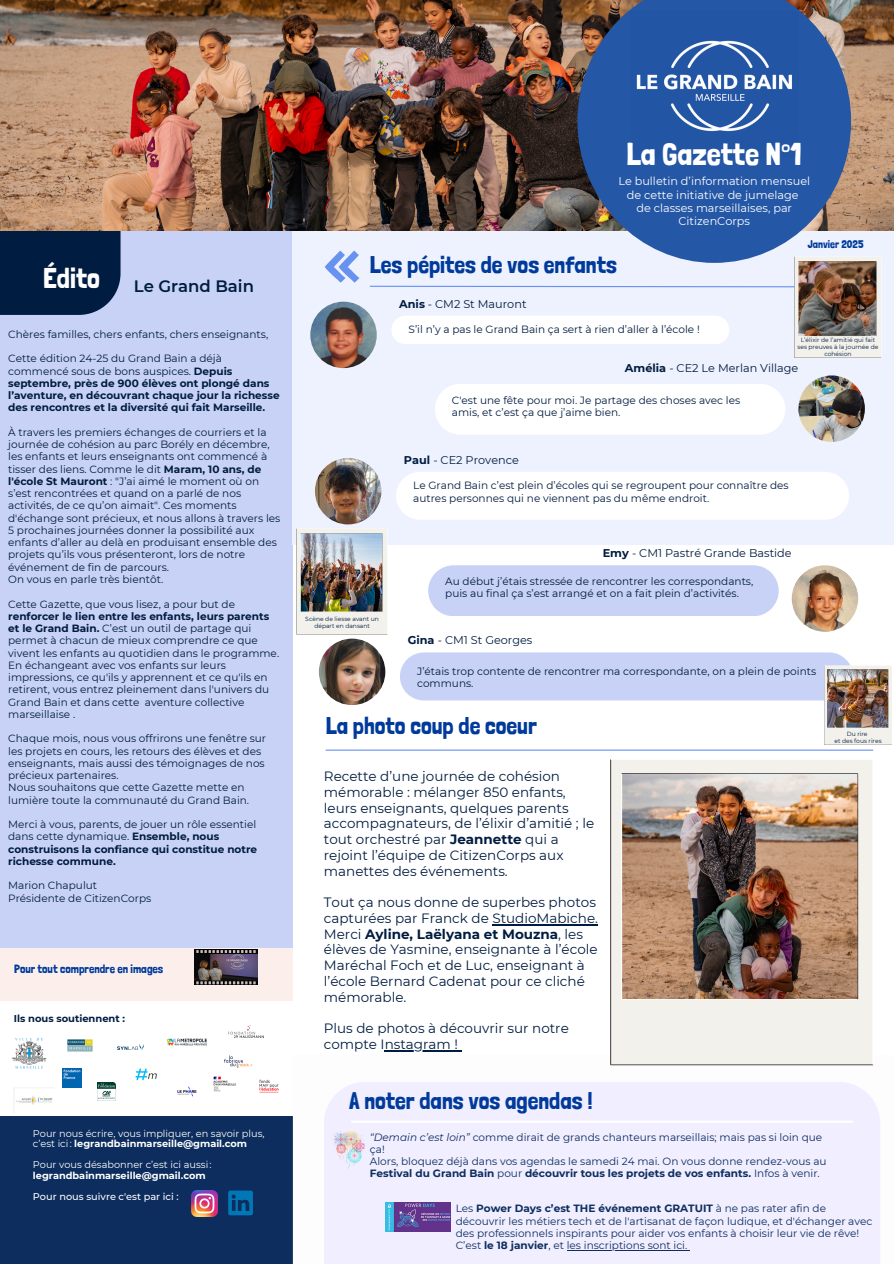
<style>
.page{position:relative;width:894px;height:1264px;background:#fff}
.page>*{position:absolute;margin:0;border:0;box-sizing:border-box;transform-origin:0 0}
.t1{font:63px "Londrina Solid";color:#6792f0}
.t2{font:31.5px "Londrina Solid";color:#fff}
.t3{font:28.5px "Londrina Solid";color:#fff}
.t4{font:24px "Londrina Solid";color:#003a9b}
.t5{font:600 16.5px "Montserrat";color:#001c40}
.t6{font:13.5px/15.8px "Montserrat";color:#001c40}
.t7{font:12px "Londrina Solid";color:#003a9b}
.t8{font:11.25px "Montserrat";color:#001c40}
.t9{font:11.25px/13.2px "Montserrat";color:#fff;text-align:center}
.t10{font:11.1px "Londrina Solid";color:#003a9b}
.t11{font:10.5px/12.3px "Montserrat";color:#001c40}
.t12{font:10.5px/12.3px "Montserrat";color:#0d2d5e}
.t13{font:700 10.5px/12.3px "Montserrat";color:#001c40}
.t14{font:700 10.5px "Montserrat";color:#0d2d5e}
.t15{font:700 9.9px "Montserrat";color:#001c40}
.t16{font:9.75px/10.5px "Montserrat";color:#fff}
.t17{font:500 9.75px "Montserrat";color:#fff}
.t18{font:6px/7.1px "Montserrat";color:#001c40;text-align:center}
.s1{font-weight:400}
.s2{font-weight:700}
.s3{font-style:italic}
</style>
<div class="page">
<div style="left:0;top:229px;width:292px;height:718px;background:#c7d2f6"></div>
<div style="left:0;top:947px;width:292px;height:53px;background:#fcefeb"></div>
<div style="left:0;top:1115px;width:292px;height:148px;background:#0d2d5e"></div>
<div style="left:292px;top:219px;width:601px;height:326px;background:#eef1fe"></div>
<hr style="left:325px;top:749px;width:547px;height:1px;background:#6691f0">
<div style="left:0;top:231px;width:120px;height:84px;background:#001c40"></div>
<img style="left:798px;top:375px;width:66px;height:67px;border-radius:50%">
<div style="left:435px;top:384px;width:350px;height:50px;background:#fff"></div>
<img style="left:0;top:0;width:893px;height:231px">
<svg style="left:577px;top:0;width:273px;height:256px;background:#46669f"></svg>
<img style="left:191px;top:1190px;width:26px;height:26px">
<svg style="left:228px;top:1190px;width:25px;height:25px"></svg>
<div style="left:324px;top:1082px;width:555px;height:181px;background:#f0eeff"></div>
<hr style="left:351px;top:1120px;width:501px;height:2px;background:#fff">
<img style="left:630px;top:11px;width:168px;height:146px">
<img style="left:310px;top:302px;width:66px;height:66px;border-radius:50%">
<img style="left:194px;top:949px;width:63px;height:35px">
<img style="left:331px;top:1131px;width:34px;height:37px">
<img style="left:11px;top:1038px;width:36px;height:31px">
<img style="left:118px;top:1044px;width:26px;height:5px">
<img style="left:135px;top:1068px;width:22px;height:13px">
<img style="left:225px;top:1055px;width:27px;height:12px">
<img style="left:213px;top:1076px;width:23px;height:16px">
<img style="left:63px;top:1068px;width:19px;height:19px">
<img style="left:68px;top:1039px;width:24px;height:12px">
<img style="left:259px;top:1079px;width:20px;height:14px">
<img style="left:228px;top:1025px;width:35px;height:12px">
<img style="left:97px;top:1082px;width:18px;height:18px">
<img style="left:167px;top:1038px;width:40px;height:8px">
<img style="left:177px;top:1086px;width:20px;height:11px">
<img style="left:13px;top:1088px;width:40px;height:25px">
<img style="left:791px;top:565px;width:66px;height:66px;border-radius:50%">
<div style="left:428px;top:565px;width:350px;height:51px;background:#c7d2f6"></div>
<img style="left:610px;top:759px;width:263px;height:306px">
<img style="left:386px;top:1202px;width:64px;height:29px">
<img style="left:315px;top:458px;width:66px;height:66px;border-radius:50%">
<div style="left:396px;top:472px;width:452px;height:48px;background:#fff;border-radius:24px"></div>
<img style="left:319px;top:638px;width:66px;height:67px;border-radius:50%">
<div style="left:400px;top:652px;width:452px;height:48px;background:#c7d2f6;border-radius:24px"></div>
<img style="left:296px;top:528px;width:91px;height:106px">
<img style="left:823px;top:665px;width:69px;height:80px">
<svg style="left:368px;top:256px;width:513px;height:102px"></svg>
<hr style="left:492px;top:924px;width:106px;height:1px;background:#001c40">
<hr style="left:384px;top:1050px;width:74px;height:1px;background:#001c40">
<hr style="left:566px;top:1249px;width:121px;height:1px;background:#0d2d5e">
<p class="t3" style="left:43px;top:261px;width:58px">Édito</p>
<p class="t5" style="left:134px;top:276px;width:122px">Le Grand Bain</p>
<p class="t11" style="left:8px;top:328px;width:261px">Chères familles, chers enfants, chers enseignants,</p>
<p class="t13" style="left:8px;top:352px;width:273px"><span class="s1">Cette édition 24-25 du Grand Bain a déjà commencé sous de bons auspices.</span> Depuis septembre, près de 900 élèves ont plongé dans l’aventure, en découvrant chaque jour la richesse des rencontres et la diversité qui fait Marseille.</p>
<p class="t11" style="left:8px;top:426px;width:273px">À travers les premiers échanges de courriers et la journée de cohésion au parc Borély en décembre, les enfants et leurs enseignants ont commencé à tisser des liens. Comme le dit <span class="s2">Maram, 10 ans, de l'école St Mauront</span> : "J’ai aimé le moment où on s’est rencontrées et quand on a parlé de nos activités, de ce qu’on aimait". Ces moments d'échange sont précieux, et nous allons à travers les 5 prochaines journées donner la possibilité aux enfants d’aller au delà en produisant ensemble des projets qu’ils vous présenteront, lors de notre événement de fin de parcours.</p>
<p class="t11" style="left:8px;top:573px;width:156px">On vous en parle très bientôt.</p>
<p class="t11" style="left:8px;top:597px;width:272px">Cette Gazette, que vous lisez, a pour but de <span class="s2">renforcer le lien entre les enfants, leurs parents et le Grand Bain.</span> C’est un outil de partage qui permet à chacun de mieux comprendre ce que vivent les enfants au quotidien dans le programme.</p>
<p class="t11" style="left:8px;top:659px;width:262px">En échangeant avec vos enfants sur leurs impressions, ce qu'ils y apprennent et ce qu'ils en retirent, vous entrez pleinement dans l'univers du Grand Bain et dans cette aventure collective marseillaise .</p>
<p class="t11" style="left:8px;top:732px;width:259px">Chaque mois, nous vous offrirons une fenêtre sur les projets en cours, les retours des élèves et des enseignants, mais aussi des témoignages de nos précieux partenaires.</p>
<p class="t11" style="left:8px;top:781px;width:242px">Nous souhaitons que cette Gazette mette en lumière toute la communauté du Grand Bain.</p>
<p class="t13" style="left:8px;top:818px;width:250px"><span class="s1">Merci à vous, parents, de jouer un rôle essentiel dans cette dynamique.</span> Ensemble, nous construisons la confiance qui constitue notre richesse commune.</p>
<p class="t11" style="left:8px;top:879px;width:90px">Marion Chapulut</p>
<p class="t11" style="left:8px;top:891px;width:145px">Présidente de CitizenCorps</p>
<h3 class="t7" style="left:14px;top:961px;width:151px">Pour tout comprendre en images</h3>
<h4 class="t15" style="left:14px;top:1012px;width:113px">Ils nous soutiennent :</h4>
<p class="t16" style="left:33px;top:1127px;width:233px">Pour nous écrire, vous impliquer, en savoir plus, c’est ici: <span class="s2">legrandbainmarseille@gmail.com</span></p>
<h5 class="t16" style="left:33px;top:1159px;width:180px">Pour vous désabonner c’est ici aussi: <span class="s2">legrandbainmarseille@gmail.com</span></h5>
<p class="t17" style="left:33px;top:1190px;width:147px">Pour nous suivre c'est par ici :</p>
<p class="t1" style="left:324px;top:224px;width:38px">«</p>
<h5 class="t2" style="left:626px;top:135px;width:177px">La Gazette N°1</h5>
<p class="t9" style="left:618px;top:175px;width:193px">Le bulletin d’information mensuel de cette initiative de jumelage</p>
<p class="t9" style="left:636px;top:201px;width:157px">de classes marseillaises, par<br>CitizenCorps</p>
<p class="t4" style="left:370px;top:250px;width:248px">Les pépites de vos enfants</p>
<h4 class="t8" style="left:399px;top:296px;width:129px"><span class="s2">Anis</span> - CM2 St Mauront</h4>
<h4 class="t11" style="left:408px;top:323px;width:292px">S’il n’y a pas le Grand Bain ça sert à rien d’aller à l’école !</h4>
<p class="t10" style="left:807px;top:238px;width:57px">Janvier 2025</p>
<p class="t18" style="left:797px;top:336px;width:82px">L’élixir de l’amitié qui fait ses preuves à la journée de cohésion</p>
<h2 class="t8" style="left:624px;top:361px;width:175px"><span class="s2">Amélia</span> - CE2 Le Merlan Village</h2>
<p class="t11" style="left:452px;top:394px;width:290px">C'est une fête pour moi. Je partage des choses avec les amis, et c’est ça que j’aime bien.</p>
<h2 class="t8" style="left:404px;top:453px;width:116px"><span class="s2">Paul</span> - CE2 Provence</h2>
<p class="t11" style="left:413px;top:479px;width:377px">Le Grand Bain c’est plein d’écoles qui se regroupent pour connaître des autres personnes qui ne viennent pas du même endroit.</p>
<p class="t8" style="left:602px;top:546px;width:190px"><span class="s2">Emy</span> - CM1 Pastré Grande Bastide</p>
<h5 class="t11" style="left:445px;top:575px;width:309px">Au début j’étais stressée de rencontrer les correspondants, puis au final ça s’est arrangé et on a fait plein d’activités.</h5>
<p class="t18" style="left:305px;top:615px;width:75px">Scène de liesse avant un départ en dansant</p>
<p class="t8" style="left:407px;top:633px;width:126px"><span class="s2">Gina</span> - CM1 St Georges</p>
<p class="t11" style="left:417px;top:664px;width:400px">J’étais trop contente de rencontrer ma correspondante, on a plein de points communs.</p>
<h5 class="t4" style="left:325px;top:711px;width:213px">La photo coup de coeur</h5>
<p class="t6" style="left:324px;top:768px;width:272px">Recette d’une journée de cohésion mémorable : mélanger 850 enfants, leurs enseignants, quelques parents accompagnateurs, de l’élixir d’amitié ; le tout orchestré par <span class="s2">Jeannette</span> qui a rejoint l’équipe de CitizenCorps aux manettes des événements.</p>
<h5 class="t6" style="left:324px;top:894px;width:275px">Tout ça nous donne de superbes photos capturées par Franck de StudioMabiche.<br>Merci <span class="s2">Ayline, Laëlyana et Mouzna</span>, les élèves de Yasmine, enseignante à l’école Maréchal Foch et de Luc, enseignant à l’école Bernard Cadenat pour ce cliché mémorable.</h5>
<p class="t6" style="left:324px;top:1020px;width:246px">Plus de photos à découvrir sur notre compte Instagram !</p>
<p class="t18" style="left:846px;top:730px;width:22px">Du rire</p>
<h2 class="t18" style="left:834px;top:737px;width:49px">et des fous rires</h2>
<p class="t4" style="left:349px;top:1086px;width:245px">A noter dans vos agendas !</p>
<p class="t12" style="left:370px;top:1130px;width:453px"><span class="s3">“Demain c’est loin”</span> comme dirait de grands chanteurs marseillais; mais pas si loin que ça!</p>
<p class="t12" style="left:370px;top:1155px;width:458px">Alors, bloquez déjà dans vos agendas le samedi 24 mai. On vous donne rendez-vous au</p>
<p class="t14" style="left:370px;top:1167px;width:451px">Festival du Grand Bain <span class="s1">pour</span> découvrir tous les projets de vos enfants. <span class="s1">Infos à venir.</span></p>
<p class="t12" style="left:455px;top:1202px;width:418px">Les <span class="s2">Power Days c’est THE événement GRATUIT</span> à ne pas rater afin de découvrir les métiers tech et de l'artisanat de façon ludique, et d'échanger avec des professionnels inspirants pour aider vos enfants à choisir leur vie de rêve!</p>
<h6 class="t12" style="left:455px;top:1239px;width:233px">C’est <span class="s2">le 18 janvier</span>, et les inscriptions sont ici.</h6>
</div>
